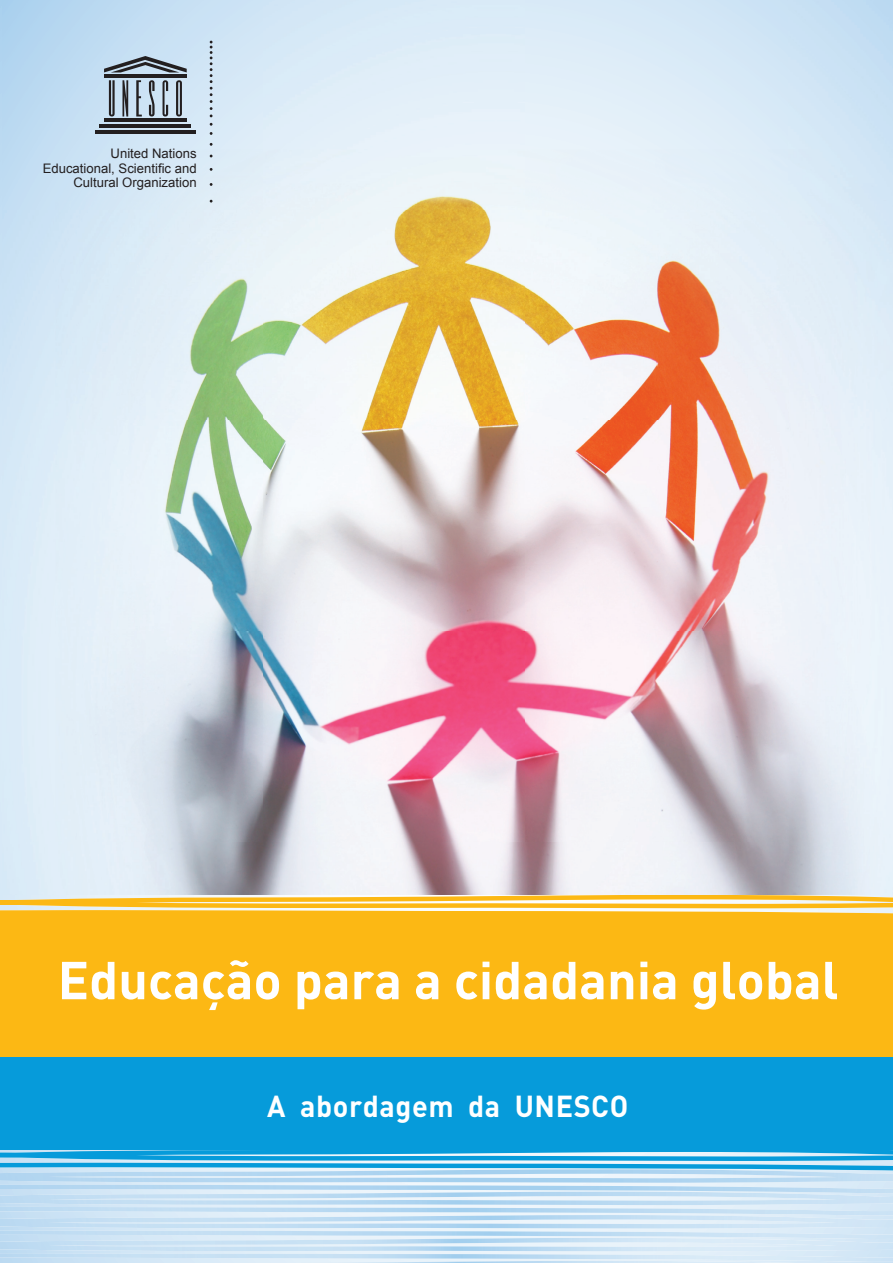
<style>
.page{position:relative;width:893px;height:1263px;background:#fff}
.page>*{position:absolute;margin:0;border:0;box-sizing:border-box;transform-origin:0 0}
.t1{font:700 52.5px "DIN";color:#fff}
.t2{font:700 30px "DIN";letter-spacing:.02em;color:#fff;scale:.96 1}
.t3{font:13.2px/14.2px "Arial";color:#231f20;text-align:right}
</style>
<div class="page">
<div style="left:0;top:914px;width:893px;height:143px;background:#fcb814"></div>
<svg style="left:0;top:895px;width:893px;height:19px"></svg>
<svg style="left:0;top:1149px;width:893px;height:20px;background:#53b8e4"></svg>
<img style="left:0;top:1169px;width:893px;height:22px">
<div style="left:0;top:1057px;width:893px;height:92px;background:#069bda"></div>
<img style="left:2px;top:0;width:891px;height:895px">
<svg style="left:210px;top:41px;width:3px;height:76px"></svg>
<hr style="left:104px;top:118px;width:83px;height:4px;background:#231f20">
<hr style="left:99px;top:124px;width:92px;height:4px;background:#231f20">
<hr style="left:95px;top:130px;width:101px;height:4px;background:#231f20">
<hr style="left:104px;top:75px;width:83px;height:3px;background:#231f20">
<svg style="left:104px;top:56px;width:83px;height:16px"></svg>
<svg style="left:109px;top:80px;width:6px;height:36px"></svg>
<svg style="left:122px;top:80px;width:6px;height:36px"></svg>
<svg style="left:136px;top:80px;width:6px;height:36px"></svg>
<svg style="left:162px;top:80px;width:6px;height:36px"></svg>
<svg style="left:176px;top:80px;width:6px;height:36px"></svg>
<svg style="left:149px;top:80px;width:6px;height:36px"></svg>
<p class="t3" style="left:43px;top:147px;width:155px">United Nations<br>Educational, Scientific and<br>Cultural Organization</p>
<h1 class="t1" style="left:58px;top:946px;width:782px">Educação para a cidadania global</h1>
<h2 class="t2" style="left:267px;top:1086px;width:378px">A abordagem da UNESCO</h2>
</div>
